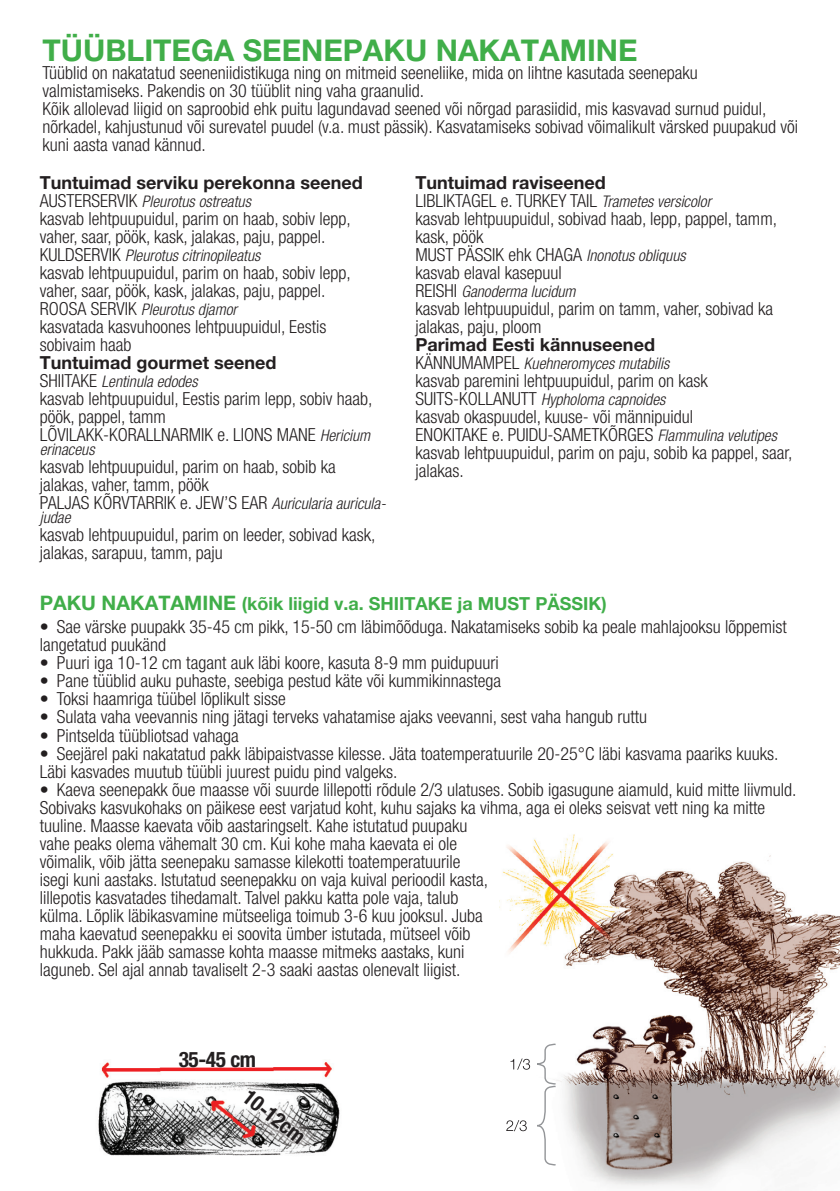
<style>
.page{position:relative;width:840px;height:1191px;background:#fff}
.page>*{position:absolute;margin:0;border:0;box-sizing:border-box;transform-origin:0 0}
.t1{font:700 30px "Helvetica Neue LT Pro";color:#40ae49}
.t2{font:700 condensed 21.4px "Helvetica Neue LT Pro";color:#231f20}
.t3{font:300 condensed 18px/18px "Helvetica Neue LT Pro";color:#231f20}
.t4{font:700 18px "Helvetica Neue LT Pro";color:#231f20}
.t5{font:700 18px "Helvetica Neue LT Pro";color:#40ae49}
.t6{font:italic 300 condensed 16px "Helvetica Neue LT Pro";color:#231f20}
.s1{font-style:normal;font-size:18px}
.s2{font-style:italic;font-size:16px}
.s3{font-size:20px}
.s4{font-weight:700;font-stretch:normal}
</style>
<div class="page">
<img style="left:499px;top:834px;width:340px;height:353px">
<svg style="left:499px;top:1043px;width:57px;height:123px"></svg>
<img style="left:98px;top:1062px;width:242px;height:94px">
<img style="left:225px;top:1072px;width:98px;height:84px">
<h1 class="t1" style="left:43px;top:32px;width:596px">TÜÜBLITEGA SEENEPAKU NAKATAMINE</h1>
<p class="t3" style="left:43px;top:64px;width:756px">Tüüblid on nakatatud seeneniidistikuga ning on mitmeid seeneliike, mida on lihtne kasutada seenepaku valmistamiseks. Pakendis on 30 tüüblit ning vaha graanulid.<br>Kõik allolevad liigid on saproobid ehk puitu lagundavad seened või nõrgad parasiidid, mis kasvavad surnud puidul, nõrkadel, kahjustunud või surevatel puudel (v.a. must pässik). Kasvatamiseks sobivad võimalikult värsked puupakud või kuni aasta vanad kännud.</p>
<p class="t4" style="left:40px;top:171px;width:324px">Tuntuimad serviku perekonna seened</p>
<p class="t6" style="left:40px;top:192px;width:212px"><span class="s1">AUSTERSERVIK</span> Pleurotus ostreatus</p>
<p class="t3" style="left:40px;top:209px;width:312px">kasvab lehtpuupuidul, parim on haab, sobiv lepp, vaher, saar, pöök, kask, jalakas, paju, pappel.</p>
<p class="t6" style="left:40px;top:246px;width:222px"><span class="s1">KULDSERVIK</span> Pleurotus citrinopileatus</p>
<p class="t3" style="left:40px;top:263px;width:312px">kasvab lehtpuupuidul, parim on haab, sobiv lepp, vaher, saar, pöök, kask, jalakas, paju, pappel.</p>
<p class="t6" style="left:40px;top:300px;width:199px"><span class="s1">ROOSA SERVIK</span> Pleurotus djamor</p>
<p class="t3" style="left:40px;top:317px;width:288px">kasvatada kasvuhoones lehtpuupuidul, Eestis sobivaim haab</p>
<p class="t4" style="left:40px;top:351px;width:238px">Tuntuimad gourmet seened</p>
<p class="t6" style="left:40px;top:372px;width:159px"><span class="s1">SHIITAKE</span> Lentinula edodes</p>
<p class="t3" style="left:40px;top:389px;width:334px">kasvab lehtpuupuidul, Eestis parim lepp, sobiv haab, pöök, pappel, tamm<br>LÕVILAKK-KORALLNARMIK e. LIONS MANE <span class="s2">Hericium</span></p>
<p class="t6" style="left:40px;top:440px;width:56px">erinaceus</p>
<p class="t3" style="left:40px;top:457px;width:347px">kasvab lehtpuupuidul, parim on haab, sobib ka jalakas, vaher, tamm, pöök<br>PALJAS KÕRVTARRIK e. JEW’S EAR <span class="s2">Auricularia auricula-</span></p>
<p class="t6" style="left:40px;top:508px;width:32px">judae</p>
<p class="t3" style="left:40px;top:525px;width:337px">kasvab lehtpuupuidul, parim on leeder, sobivad kask, jalakas, sarapuu, tamm, paju</p>
<p class="t5" style="left:40px;top:592px;width:568px"><span class="s3">PAKU NAKATAMINE</span> (kõik liigid v.a. SHIITAKE ja MUST PÄSSIK)</p>
<p class="t3" style="left:40px;top:618px;width:748px">• Sae värske puupakk 35-45 cm pikk, 15-50 cm läbimõõduga. Nakatamiseks sobib ka peale mahlajooksu lõppemist langetatud puukänd</p>
<p class="t3" style="left:40px;top:654px;width:460px">• Puuri iga 10-12 cm tagant auk läbi koore, kasuta 8-9 mm puidupuuri</p>
<p class="t3" style="left:40px;top:672px;width:463px">• Pane tüüblid auku puhaste, seebiga pestud käte või kummikinnastega</p>
<p class="t3" style="left:40px;top:690px;width:247px">• Toksi haamriga tüübel lõplikult sisse</p>
<p class="t3" style="left:40px;top:708px;width:608px">• Sulata vaha veevannis ning jätagi terveks vahatamise ajaks veevanni, sest vaha hangub ruttu</p>
<p class="t3" style="left:40px;top:726px;width:200px">• Pintselda tüübliotsad vahaga</p>
<p class="t3" style="left:40px;top:744px;width:740px">• Seejärel paki nakatatud pakk läbipaistvasse kilesse. Jäta toatemperatuurile 20-25°C läbi kasvama paariks kuuks.<br>Läbi kasvades muutub tüübli juurest puidu pind valgeks.</p>
<p class="t3" style="left:40px;top:780px;width:757px">• Kaeva seenepakk õue maasse või suurde lillepotti rõdule 2/3 ulatuses. Sobib igasugune aiamuld, kuid mitte liivmuld.<br>Sobivaks kasvukohaks on päikese eest varjatud koht, kuhu sajaks ka vihma, aga ei oleks seisvat vett ning ka mitte tuuline. Maasse kaevata võib aastaringselt. Kahe istutatud puupaku<br>vahe peaks olema vähemalt 30 cm. Kui kohe maha kaevata ei ole<br>võimalik, võib jätta seenepaku samasse kilekotti toatemperatuurile<br>isegi kuni aastaks. Istutatud seenepakku on vaja kuival perioodil kasta,<br>lillepotis kasvatades tihedamalt. Talvel pakku katta pole vaja, talub<br>külma. Lõplik läbikasvamine mütseeliga toimub 3-6 kuu jooksul. Juba<br>maha kaevatud seenepakku ei soovita ümber istutada, mütseel võib<br>hukkuda. Pakk jääb samasse kohta maasse mitmeks aastaks, kuni<br>laguneb. Sel ajal annab tavaliselt 2-3 saaki aastas olenevalt liigist.</p>
<p class="t3" style="left:415px;top:173px;width:363px"><span class="s4">Tuntuimad raviseened<br></span>LIBLIKTAGEL e. TURKEY TAIL <span class="s2">Trametes versicolor<br></span>kasvab lehtpuupuidul, sobivad haab, lepp, pappel, tamm, kask, pöök<br>MUST PÄSSIK ehk CHAGA <span class="s2">Inonotus obliquus<br></span>kasvab elaval kasepuul</p>
<p class="t6" style="left:415px;top:282px;width:161px"><span class="s1">REISHI</span> Ganoderma lucidum</p>
<p class="t3" style="left:415px;top:299px;width:359px">kasvab lehtpuupuidul, parim on tamm, vaher, sobivad ka jalakas, paju, ploom</p>
<p class="t4" style="left:415px;top:333px;width:241px">Parimad Eesti kännuseened</p>
<p class="t6" style="left:415px;top:354px;width:255px"><span class="s1">KÄNNUMAMPEL</span> Kuehneromyces mutabilis</p>
<p class="t3" style="left:415px;top:371px;width:294px">kasvab paremini lehtpuupuidul, parim on kask</p>
<p class="t6" style="left:415px;top:390px;width:251px"><span class="s1">SUITS-KOLLANUTT</span> Hypholoma capnoides</p>
<p class="t3" style="left:415px;top:407px;width:378px">kasvab okaspuudel, kuuse- või männipuidul<br>ENOKITAKE e. PUIDU-SAMETKÕRGES <span class="s2">Flammulina velutipes </span>kasvab lehtpuupuidul, parim on paju, sobib ka pappel, saar, jalakas.</p>
<p class="t2" style="left:179px;top:1046px;width:79px">35-45 cm</p>
<p class="t2" style="left:254px;top:1084px;width:74px;rotate:39deg">10-12cm</p>
</div>
